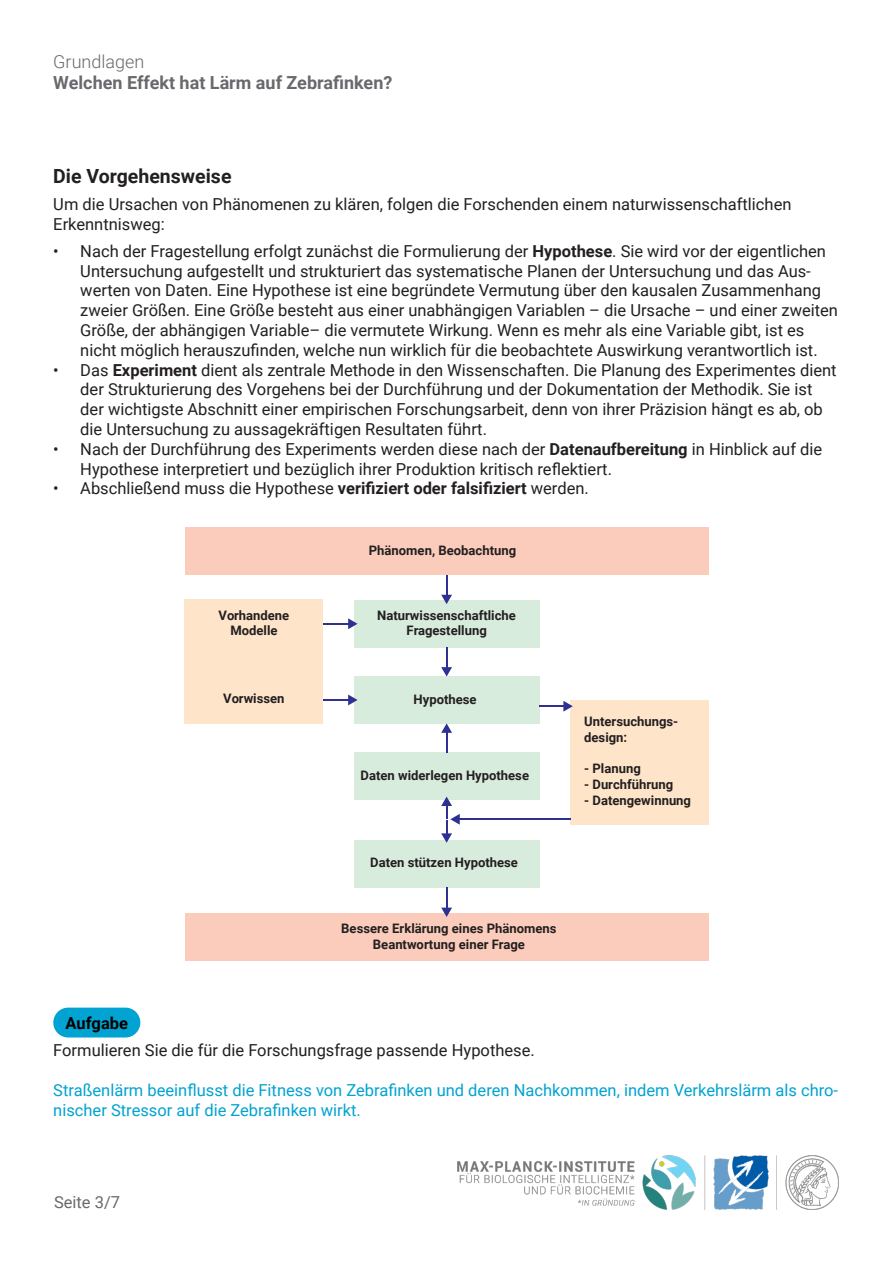
<style>
.page{position:relative;width:893px;height:1263px;background:#fff}
.page>*{position:absolute;margin:0;border:0;box-sizing:border-box;transform-origin:0 0}
.t1{font:700 19.5px "Roboto";color:#231f20}
.t2{font:700 18px "Roboto";color:#67696c}
.t3{font:300 18px "Roboto";color:#67696c}
.t4{font:16.5px/19.8px "Roboto";color:#231f20}
.t5{font:16.5px/19.8px "Roboto";color:#00a3d1}
.t6{font:16.5px "Roboto";color:#67696c}
.t7{font:700 16.5px "Roboto";color:#000}
.t8{font:700 13.05px/15.6px "Roboto";color:#231f20;text-align:center}
.s1{font-weight:700}
</style>
<div class="page">
<img style="left:458px;top:1155px;width:381px;height:54px">
<div style="left:54px;top:1008px;width:86px;height:29px;background:#00a3d1;border-radius:14px"></div>
<div style="left:53px;top:1007px;width:87px;height:30px;border:2px solid #00a3d1;border-radius:14px"></div>
<div style="left:185px;top:527px;width:523px;height:48px;background:#fbccbb"></div>
<div style="left:185px;top:913px;width:523px;height:48px;background:#fbccbb"></div>
<div style="left:185px;top:600px;width:138px;height:124px;background:#fee5ca"></div>
<div style="left:570px;top:700px;width:138px;height:124px;background:#fee5ca"></div>
<div style="left:354px;top:840px;width:185px;height:48px;background:#d8ecdd"></div>
<div style="left:354px;top:752px;width:185px;height:48px;background:#d8ecdd"></div>
<div style="left:354px;top:600px;width:185px;height:48px;background:#d8ecdd"></div>
<div style="left:354px;top:676px;width:185px;height:48px;background:#d8ecdd"></div>
<svg style="left:441px;top:575px;width:11px;height:29px"></svg>
<svg style="left:441px;top:647px;width:11px;height:29px"></svg>
<svg style="left:441px;top:723px;width:11px;height:30px"></svg>
<svg style="left:441px;top:888px;width:11px;height:29px"></svg>
<svg style="left:540px;top:701px;width:33px;height:11px"></svg>
<svg style="left:323px;top:618px;width:35px;height:11px"></svg>
<svg style="left:323px;top:694px;width:35px;height:11px"></svg>
<hr style="left:458px;top:819px;width:112px;height:1px;background:#2e3092">
<svg style="left:441px;top:796px;width:19px;height:47px"></svg>
<p class="t3" style="left:53px;top:48px;width:92px">Grundlagen</p>
<p class="t2" style="left:53px;top:70px;width:341px">Welchen Effekt hat Lärm auf Zebrafinken?</p>
<p class="t1" style="left:53px;top:162px;width:180px">Die Vorgehensweise</p>
<p class="t4" style="left:53px;top:194px;width:740px">Um die Ursachen von Phänomenen zu klären, folgen die Forschenden einem naturwissenschaftlichen<br>Erkenntnisweg:</p>
<p class="t4" style="left:80px;top:240px;width:759px;text-indent:-27px">• Nach der Fragestellung erfolgt zunächst die Formulierung der <span class="s1">Hypothese</span>. Sie wird vor der eigentlichen Untersuchung aufgestellt und strukturiert das systematische Planen der Untersuchung und das Aus&shy;werten von Daten. Eine Hypothese ist eine begründete Vermutung über den kausalen Zusammenhang zweier Größen. Eine Größe besteht aus einer unabhängigen Variablen – die Ursache – und einer zweiten Größe, der abhängigen Variable– die vermutete Wirkung. Wenn es mehr als eine Variable gibt, ist es nicht möglich herauszufinden, welche nun wirklich für die beobachtete Auswirkung verantwortlich ist.</p>
<p class="t4" style="left:80px;top:359px;width:758px;text-indent:-27px">• Das <span class="s1">Experiment</span> dient als zentrale Methode in den Wissenschaften. Die Planung des Experimentes dient der Strukturierung des Vorgehens bei der Durchführung und der Dokumentation der Methodik. Sie ist der wichtigste Abschnitt einer empirischen Forschungsarbeit, denn von ihrer Präzision hängt es ab, ob die Untersuchung zu aussagekräftigen Resultaten führt.</p>
<p class="t4" style="left:80px;top:438px;width:743px;text-indent:-27px">• Nach der Durchführung des Experiments werden diese nach der <span class="s1">Datenaufbereitung</span> in Hinblick auf die<br>Hypothese interpretiert und bezüglich ihrer Produktion kritisch reflektiert.</p>
<p class="t4" style="left:53px;top:478px;width:537px">• Abschließend muss die Hypothese <span class="s1">verifiziert oder falsifiziert</span> werden.</p>
<p class="t8" style="left:219px;top:607px;width:72px">Vorhandene<br>Modelle</p>
<p class="t8" style="left:223px;top:690px;width:63px">Vorwissen</p>
<p class="t8" style="left:369px;top:542px;width:149px">Phänomen, Beobachtung</p>
<p class="t8" style="left:377px;top:607px;width:140px">Naturwissenschaftliche<br>Fragestellung</p>
<p class="t8" style="left:414px;top:690px;width:65px">Hypothese</p>
<p class="t8" style="left:361px;top:767px;width:170px">Daten widerlegen Hypothese</p>
<p class="t8" style="left:370px;top:854px;width:149px">Daten stützen Hypothese</p>
<p class="t8" style="left:341px;top:920px;width:217px">Bessere Erklärung eines Phänomens<br>Beantwortung einer Frage</p>
<p class="t8" style="left:584px;top:713px;width:96px;text-align:left">Untersuchungs&shy;design:</p>
<p class="t8" style="left:584px;top:760px;width:58px">- Planung</p>
<p class="t8" style="left:584px;top:776px;width:91px">- Durchführung</p>
<p class="t8" style="left:584px;top:792px;width:108px">- Datengewinnung</p>
<p class="t7" style="left:66px;top:1012px;width:64px">Aufgabe</p>
<p class="t4" style="left:53px;top:1040px;width:483px">Formulieren Sie die für die Forschungsfrage passende Hypothese.</p>
<p class="t5" style="left:53px;top:1079px;width:786px">Straßenlärm beeinflusst die Fitness von Zebrafinken und deren Nachkommen, indem Verkehrslärm als chro&shy;nischer Stressor auf die Zebrafinken wirkt.</p>
<p class="t6" style="left:54px;top:1191px;width:68px">Seite 3/7</p>
</div>
